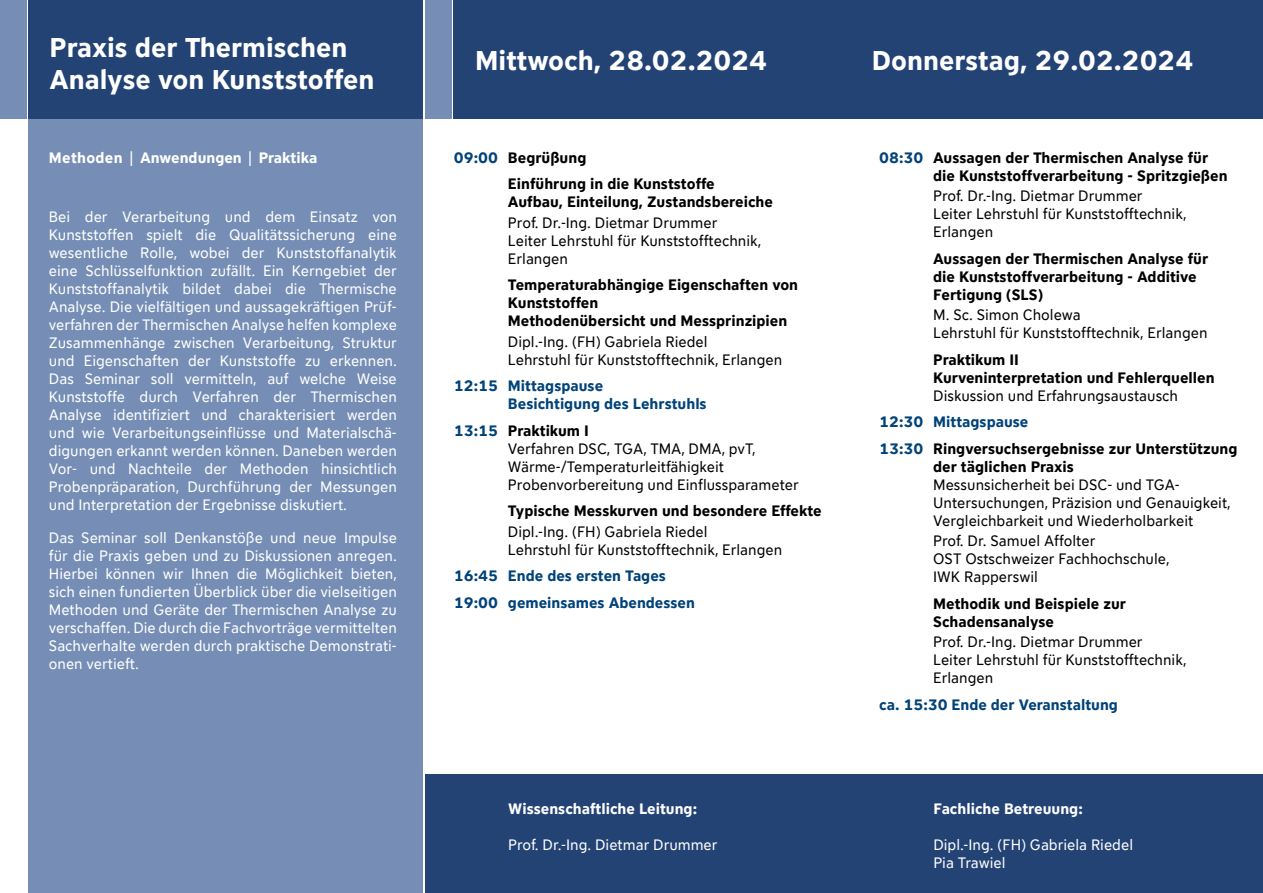
<style>
.page{position:relative;width:1263px;height:893px;background:#fff}
.page>*{position:absolute;margin:0;border:0;box-sizing:border-box;transform-origin:0 0}
.t1{font:700 27px/32.4px "FAU Sans Office";color:#fff}
.t2{font:15px/18px "FAU Sans Office";color:#fff;text-align:justify}
.t3{font:15px/18px "FAU Sans Office";color:#000}
.t4{font:700 15px/18px "FAU Sans Office";color:#000}
.t5{font:700 15px/18px "FAU Sans Office";color:#004379}
.t6{font:700 15px "FAU Sans Office";color:#fff}
.s1{color:#004379}
.s2{font-weight:700;color:#004379}
.s3{font-weight:700}
</style>
<div class="page">
<div style="left:28px;top:118px;width:395px;height:775px;background:#768eb5"></div>
<div style="left:28px;top:0;width:395px;height:118px;background:#244375"></div>
<div style="left:454px;top:0;width:809px;height:118px;background:#244375"></div>
<div style="left:425px;top:0;width:26px;height:118px;background:#768eb5"></div>
<div style="left:0;top:0;width:26px;height:118px;background:#768eb5"></div>
<div style="left:425px;top:775px;width:838px;height:118px;background:#244375"></div>
<h1 class="t1" style="left:50px;top:30px;width:326px">Praxis der Thermischen<br>Analyse von Kunststoffen</h1>
<p class="t6" style="left:49px;top:146px;width:270px">Methoden | Anwendungen | Praktika</p>
<p class="t2" style="left:49px;top:207px;width:349px">Bei der Verarbeitung und dem Einsatz von Kunststoffen spielt die Qualitätssicherung eine wesentliche Rolle, wobei der Kunststoffanalytik eine Schlüsselfunktion zufällt. Ein Kerngebiet der Kunststoffanalytik bildet dabei die Thermische Analyse. Die vielfältigen und aussagekräftigen Prüf&shy;verfahren der Thermischen Analyse helfen komplexe Zusammenhänge zwischen Verarbeitung, Struktur und Eigenschaften der Kunststoffe zu erkennen.<br>Das Seminar soll vermitteln, auf welche Weise Kunststoffe durch Verfahren der Thermischen Analyse identifiziert und charakterisiert werden und wie Verarbeitungseinflüsse und Materialschä&shy;digungen erkannt werden können. Daneben werden Vor- und Nachteile der Methoden hinsichtlich Probenpräparation, Durchführung der Messungen und Interpretation der Ergebnisse diskutiert.</p>
<p class="t2" style="left:49px;top:528px;width:349px">Das Seminar soll Denkanstöße und neue Impulse für die Praxis geben und zu Diskussionen anregen.<br>Hierbei können wir Ihnen die Möglichkeit bieten, sich einen fundierten Überblick über die vielseitigen Methoden und Geräte der Thermischen Analyse zu verschaffen. Die durch die Fachvorträge vermittelten Sachverhalte werden durch praktische Demonstrati&shy;onen vertieft.</p>
<h1 class="t1" style="left:475px;top:42px;width:293px">Mittwoch, 28.02.2024</h1>
<p class="t4" style="left:508px;top:143px;width:208px;line-height:26.5px;text-indent:-54px"><span class="s1">09:00</span> Begrüßung<br>Einführung in die Kunststoffe</p>
<p class="t4" style="left:508px;top:192px;width:267px">Aufbau, Einteilung, Zustandsbereiche</p>
<p class="t3" style="left:508px;top:212px;width:255px">Prof. Dr.-Ing. Dietmar Drummer<br>Leiter Lehrstuhl für Kunststofftechnik,<br>Erlangen</p>
<p class="t4" style="left:508px;top:275px;width:292px">Temperaturabhängige Eigenschaften von<br>Kunststoffen<br>Methodenübersicht und Messprinzipien</p>
<p class="t3" style="left:508px;top:331px;width:276px">Dipl.-Ing. (FH) Gabriela Riedel<br>Lehrstuhl für Kunststofftechnik, Erlangen</p>
<p class="t5" style="left:508px;top:376px;width:200px;text-indent:-54px">12:15 Mittagspause<br>Besichtigung des Lehrstuhls</p>
<p class="t3" style="left:508px;top:420px;width:292px;text-indent:-54px"><span class="s2">13:15</span> <span class="s3">Praktikum I<br></span>Verfahren DSC, TGA, TMA, DMA, pvT, Wärme-/Temperaturleitfähigkeit Probenvorbereitung und Einflussparameter</p>
<p class="t4" style="left:508px;top:501px;width:315px">Typische Messkurven und besondere Effekte</p>
<p class="t3" style="left:508px;top:521px;width:276px">Dipl.-Ing. (FH) Gabriela Riedel<br>Lehrstuhl für Kunststofftechnik, Erlangen</p>
<p class="t5" style="left:454px;top:562px;width:243px;line-height:26.5px">16:45 Ende des ersten Tages<br>19:00 gemeinsames Abendessen</p>
<p class="t6" style="left:508px;top:797px;width:190px">Wissenschaftliche Leitung:</p>
<p class="t2" style="left:508px;top:834px;width:211px">Prof. Dr.-Ing. Dietmar Drummer</p>
<h1 class="t1" style="left:872px;top:42px;width:323px">Donnerstag, 29.02.2024</h1>
<p class="t4" style="left:933px;top:147px;width:296px;text-indent:-54px"><span class="s1">08:30</span> Aussagen der Thermischen Analyse für die Kunststoffverarbeitung - Spritzgießen</p>
<p class="t3" style="left:933px;top:186px;width:255px">Prof. Dr.-Ing. Dietmar Drummer<br>Leiter Lehrstuhl für Kunststofftechnik,<br>Erlangen</p>
<p class="t4" style="left:933px;top:248px;width:277px">Aussagen der Thermischen Analyse für die Kunststoffverarbeitung - Additive<br>Fertigung (SLS)</p>
<p class="t3" style="left:933px;top:305px;width:276px">M. Sc. Simon Cholewa<br>Lehrstuhl für Kunststofftechnik, Erlangen</p>
<p class="t4" style="left:933px;top:349px;width:283px">Praktikum II<br>Kurveninterpretation und Fehlerquellen</p>
<p class="t3" style="left:933px;top:385px;width:246px">Diskussion und Erfahrungsaustausch</p>
<p class="t4" style="left:879px;top:408px;width:360px;line-height:26.5px"><span class="s1">12:30 Mittagspause<br>13:30</span> Ringversuchsergebnisse zur Unterstützung</p>
<p class="t4" style="left:933px;top:456px;width:142px">der täglichen Praxis</p>
<p class="t3" style="left:933px;top:474px;width:299px">Messunsicherheit bei DSC- und TGA-<br>Untersuchungen, Präzision und Genauigkeit,<br>Vergleichbarkeit und Wiederholbarkeit</p>
<p class="t3" style="left:933px;top:531px;width:238px">Prof. Dr. Samuel Affolter<br>OST Ostschweizer Fachhochschule,<br>IWK Rapperswil</p>
<p class="t4" style="left:933px;top:593px;width:194px">Methodik und Beispiele zur<br>Schadensanalyse</p>
<p class="t3" style="left:933px;top:632px;width:255px">Prof. Dr.-Ing. Dietmar Drummer<br>Leiter Lehrstuhl für Kunststofftechnik,<br>Erlangen</p>
<p class="t5" style="left:879px;top:694px;width:240px">ca. 15:30 Ende der Veranstaltung</p>
<p class="t6" style="left:933px;top:797px;width:151px">Fachliche Betreuung:</p>
<p class="t2" style="left:933px;top:834px;width:201px">Dipl.-Ing. (FH) Gabriela Riedel<br>Pia Trawiel</p>
</div>
